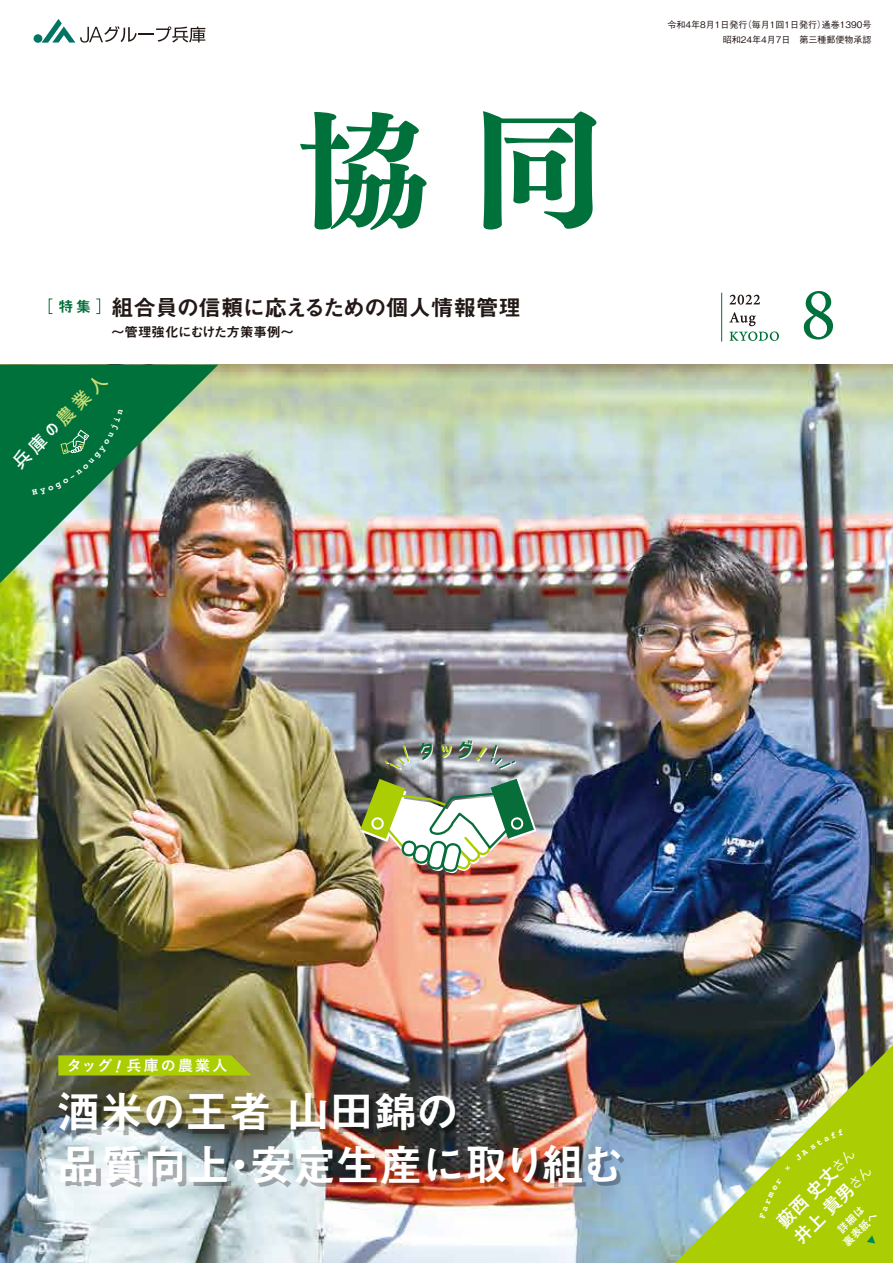
<style>
.page{position:relative;width:893px;height:1263px;background:#fff}
.page>*{position:absolute;margin:0;border:0;box-sizing:border-box;transform-origin:0 0}
.t1{font:75px "Minion Pro";color:#00713b}
.t2{font:43.5px/52.5px "Midashi Go Pr 5 MB31";letter-spacing:-.01em;color:#fff}
.t3{font:22.5px "Midashi Go Pr 5 MB31";letter-spacing:-.03em;color:#221815}
.t4{font:700 18px/23.7px "Yu Go";color:#fff}
.t5{font:18px "Corporate Logo Medium";color:#cbde75}
.t6{font:700 15px "Yu Go";letter-spacing:.145em;color:#fff}
.t7{font:15px "Midashi Go Pr 5 MB31";color:#00713b}
.t8{font:13.5px "Midashi Go Pr 5 MB31";color:#221815}
.t9{font:700 10.5px/13.5px "Yu Go";color:#fff;text-align:center}
.t10{font:500 9px/15px "Gothic BBB Pro";color:#221815;text-align:right}
.s1{color:#fff}
.s2{font-size:16.2px;color:#fff}
.s3{font-weight:500;font-size:14.4px}
</style>
<div class="page">
<img style="left:0;top:365px;width:893px;height:898px">
<img style="left:675px;top:1045px;width:218px;height:218px">
<svg style="left:867px;top:1235px;width:8px;height:8px"></svg>
<img style="left:0;top:365px;width:218px;height:218px">
<svg style="left:384px;top:745px;width:26px;height:25px"></svg>
<img style="left:360px;top:779px;width:177px;height:95px">
<div style="left:34px;top:34px;width:8px;height:9px;background:#007564;border-radius:50%"></div>
<svg style="left:42px;top:19px;width:163px;height:24px"></svg>
<svg style="left:300px;top:112px;width:127px;height:118px"></svg>
<svg style="left:483px;top:111px;width:113px;height:118px"></svg>
<svg style="left:730px;top:295px;width:30px;height:10px"></svg>
<svg style="left:729px;top:312px;width:50px;height:29px"></svg>
<hr style="left:721px;top:293px;width:1px;height:49px;background:#00713b">
<div style="left:96px;top:299px;width:4px;height:15px;border:1px solid #00713b"></div>
<svg style="left:58px;top:1055px;width:193px;height:20px;background:#a8c708"></svg>
<svg style="left:419px;top:741px;width:15px;height:19px"></svg>
<svg style="left:441px;top:745px;width:10px;height:12px"></svg>
<svg style="left:457px;top:739px;width:59px;height:31px;background:#9fa1a2"></svg>
<svg style="left:760px;top:1178px;width:22px;height:41px"></svg>
<svg style="left:785px;top:1129px;width:59px;height:42px;background:#b2d11f"></svg>
<svg style="left:32px;top:409px;width:91px;height:86px;background:#0e7544"></svg>
<h3 class="t7" style="left:58px;top:294px;width:34px">特集</h3>
<h3 class="t3" style="left:111px;top:290px;width:411px">組合員の信頼に応えるための個人情報管理</h3>
<h3 class="t8" style="left:111px;top:321px;width:184px">～管理強化にむけた方策事例～</h3>
<h3 class="t5" style="left:7px;top:457px;width:127px;rotate:-45deg"><span class="s1">兵庫</span><span class="s2">の</span>農業人</h3>
<p class="t10" style="left:667px;top:16px;width:206px">令和4年8月1日発行（毎月1回1日発行）通巻1390号昭和24年4月7日　第三種郵便物承認</p>
<h1 class="t1" style="left:800px;top:264px;width:37px">8</h1>
<h3 class="t6" style="left:67px;top:1057px;width:47px">タッグ</h3>
<h3 class="t6" style="left:126px;top:1057px;width:102px">兵庫の農業人</h3>
<h2 class="t2" style="left:57px;top:1083px;width:570px">酒米の王者 山田錦の<br>品質向上・安定生産に取り組む</h2>
<h3 class="t4" style="left:772px;top:1216px;width:105px;rotate:-45deg">藪西 史丈<span class="s3">さん</span>井上 貴男<span class="s3">さん</span></h3>
<p class="t9" style="left:831px;top:1230px;width:45px;rotate:-45deg">詳細は裏表紙へ</p>
</div>
